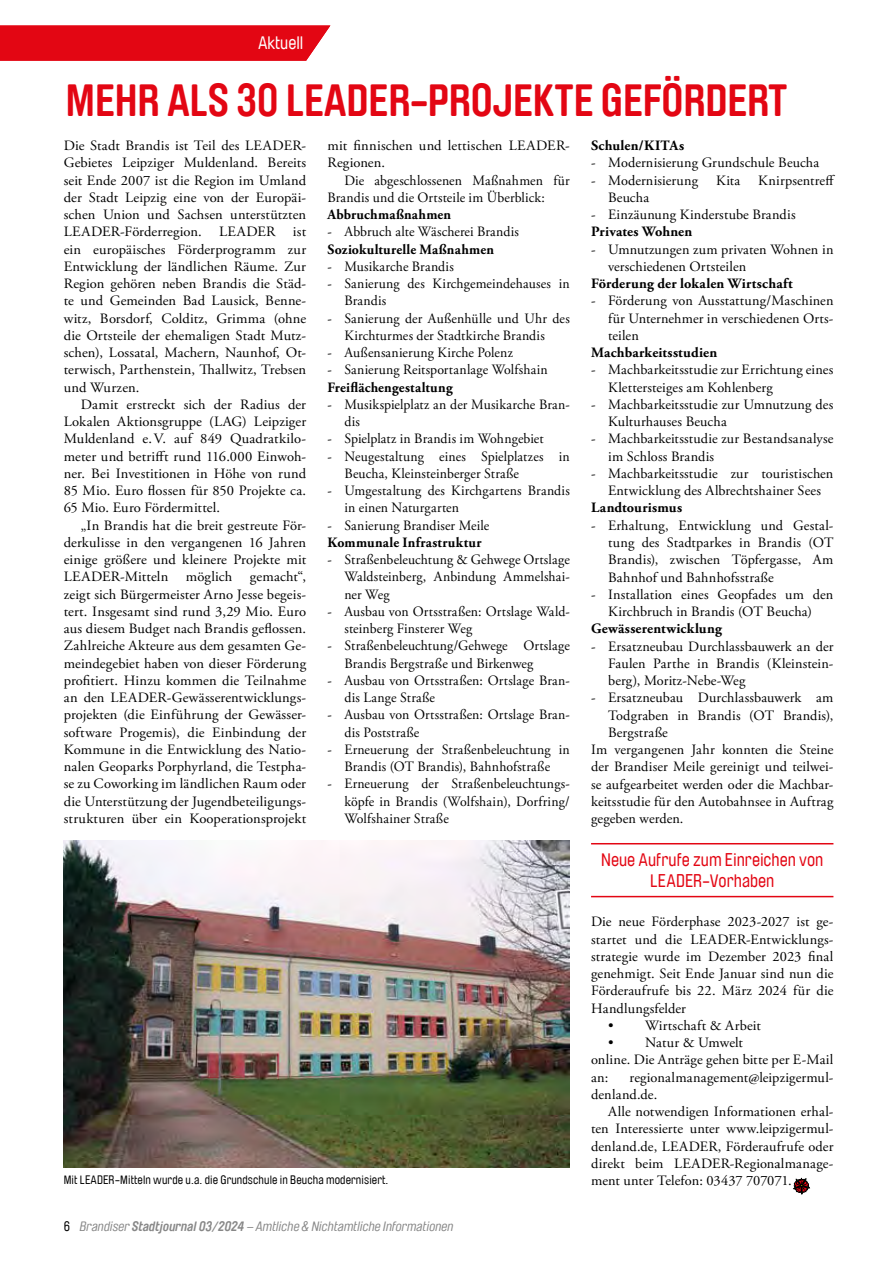
<style>
.page{position:relative;width:893px;height:1263px;background:#fff}
.page>*{position:absolute;margin:0;border:0;box-sizing:border-box;transform-origin:0 0}
.t1{font:700 45px "Brauer Neue";letter-spacing:-.005em;color:#e30613}
.t2{font:18px/21.6px "Brauer Neue";color:#e30613;text-align:center}
.t3{font:18px "Brauer Neue";color:#fff}
.t4{font:14.25px/17.2px "Adobe Garamond Pro";letter-spacing:.01em;color:#000}
.t5{font:700 14.25px "Adobe Garamond Pro";letter-spacing:.015em;color:#000}
.t6{font:italic 13.5px "Brauer Neue";color:#878787}
.t7{font:12px "Brauer Neue";letter-spacing:.01em;color:#000}
.s1{font-style:normal;color:#000}
.s2{font-weight:700}
</style>
<div class="page">
<div style="left:0;top:26px;width:330px;height:35px;background:#e30613"></div>
<hr style="left:591px;top:843px;width:242px;height:1px;background:#e30613">
<hr style="left:591px;top:896px;width:242px;height:1px;background:#e30613">
<svg style="left:793px;top:1177px;width:18px;height:18px"></svg>
<img style="left:64px;top:840px;width:506px;height:328px">
<p class="t3" style="left:258px;top:32px;width:47px">Aktuell</p>
<h1 class="t1" style="left:65px;top:74px;width:724px">MEHR ALS 30 LEADER-PROJEKTE GEFÖRDERT</h1>
<p class="t4" style="left:64px;top:137px;width:244px;text-align:justify">Die Stadt Brandis ist Teil des LEADER-Gebietes Leipziger Muldenland. Bereits seit Ende 2007 ist die Region im Umland der Stadt Leipzig eine von der Europäi&shy;schen Union und Sachsen unterstützten LEADER-Förderregion. LEADER ist ein europäisches Förderprogramm zur Entwicklung der ländlichen Räume. Zur Region gehören neben Brandis die Städ&shy;te und Gemeinden Bad Lausick, Benne&shy;witz, Borsdorf, Colditz, Grimma (ohne die Ortsteile der ehemaligen Stadt Mutz&shy;schen), Lossatal, Machern, Naunhof, Ot&shy;terwisch, Parthenstein, Thallwitz, Trebsen und Wurzen.</p>
<p class="t4" style="left:64px;top:396px;width:244px;text-align:justify;text-indent:17px">Damit erstreckt sich der Radius der Lokalen Aktionsgruppe (LAG) Leipziger Muldenland e.V. auf 849 Quadratkilo&shy;meter und betrifft rund 116.000 Einwoh&shy;ner. Bei Investitionen in Höhe von rund 85 Mio. Euro flossen für 850 Projekte ca.<br>65 Mio. Euro Fördermittel.</p>
<p class="t4" style="left:64px;top:517px;width:244px;text-align:justify;text-indent:17px">„In Brandis hat die breit gestreute För&shy;derkulisse in den vergangenen 16 Jahren einige größere und kleinere Projekte mit LEADER-Mitteln möglich gemacht“, zeigt sich Bürgermeister Arno Jesse begeis&shy;tert. Insgesamt sind rund 3,29 Mio. Euro aus diesem Budget nach Brandis geflossen.<br>Zahlreiche Akteure aus dem gesamten Ge&shy;meindegebiet haben von dieser Förderung profitiert. Hinzu kommen die Teilnahme an den LEADER-Gewässerentwicklungs&shy;projekten (die Einführung der Gewässer&shy;software Progemis), die Einbindung der Kommune in die Entwicklung des Natio&shy;nalen Geoparks Porphyrland, die Testpha&shy;se zu Coworking im ländlichen Raum oder die Unterstützung der Jugendbeteiligungs&shy;strukturen über ein Kooperationsprojekt</p>
<p class="t3" style="left:234px;top:32px;width:71px">Titelthema</p>
<p class="t4" style="left:327px;top:137px;width:244px">mit finnischen und lettischen LEADER-<br>Regionen.</p>
<p class="t4" style="left:327px;top:172px;width:244px;text-indent:17px">Die abgeschlossenen Maßnahmen für<br>Brandis und die Ortsteile im Überblick:</p>
<p class="t5" style="left:327px;top:206px;width:125px">Abbruchmaßnahmen</p>
<p class="t4" style="left:327px;top:224px;width:193px">- Abbruch alte Wäscherei Brandis</p>
<p class="t5" style="left:327px;top:241px;width:168px">Soziokulturelle Maßnahmen</p>
<p class="t4" style="left:327px;top:258px;width:128px">- Musikarche Brandis</p>
<p class="t4" style="left:344px;top:275px;width:227px;text-indent:-17px">- Sanierung des Kirchgemeindehauses in<br>Brandis</p>
<p class="t4" style="left:327px;top:310px;width:244px;text-align:center">- Sanierung der Außenhülle und Uhr des<br>Kirchturmes der Stadtkirche Brandis</p>
<p class="t4" style="left:327px;top:344px;width:187px">- Außensanierung Kirche Polenz</p>
<p class="t4" style="left:327px;top:362px;width:222px">- Sanierung Reitsportanlage Wolfshain</p>
<p class="t5" style="left:327px;top:379px;width:127px">Freiflächengestaltung</p>
<p class="t4" style="left:344px;top:396px;width:227px;text-indent:-17px">- Musikspielplatz an der Musikarche Bran&shy;dis</p>
<p class="t4" style="left:327px;top:431px;width:218px">- Spielplatz in Brandis im Wohngebiet</p>
<p class="t4" style="left:344px;top:448px;width:227px;text-indent:-17px">- Neugestaltung eines Spielplatzes in<br>Beucha, Kleinsteinberger Straße</p>
<p class="t4" style="left:344px;top:482px;width:227px;text-indent:-17px">- Umgestaltung des Kirchgartens Brandis in einen Naturgarten</p>
<p class="t4" style="left:327px;top:517px;width:163px">- Sanierung Brandiser Meile</p>
<p class="t5" style="left:327px;top:534px;width:156px">Kommunale Infrastruktur</p>
<p class="t4" style="left:344px;top:551px;width:227px;text-align:justify;text-indent:-17px">- Straßenbeleuchtung &amp; Gehwege Ortslage Waldsteinberg, Anbindung Ammelshai&shy;ner Weg</p>
<p class="t4" style="left:344px;top:603px;width:227px;text-indent:-17px">- Ausbau von Ortsstraßen: Ortslage Wald&shy;steinberg Finsterer Weg</p>
<p class="t4" style="left:344px;top:638px;width:227px;text-indent:-17px">- Straßenbeleuchtung/Gehwege Ortslage<br>Brandis Bergstraße und Birkenweg</p>
<p class="t4" style="left:344px;top:672px;width:227px;text-indent:-17px">- Ausbau von Ortsstraßen: Ortslage Bran&shy;dis Lange Straße</p>
<p class="t4" style="left:344px;top:707px;width:227px;text-indent:-17px">- Ausbau von Ortsstraßen: Ortslage Bran&shy;dis Poststraße</p>
<p class="t4" style="left:327px;top:741px;width:244px;text-align:center">- Erneuerung der Straßenbeleuchtung in<br>Brandis (OT Brandis), Bahnhofstraße</p>
<p class="t4" style="left:344px;top:776px;width:227px;text-align:justify;text-indent:-17px">- Erneuerung der Straßenbeleuchtungs&shy;köpfe in Brandis (Wolfshain), Dorfring/ Wolfshainer Straße</p>
<p class="t5" style="left:591px;top:137px;width:95px">Schulen/KITAs</p>
<p class="t4" style="left:591px;top:155px;width:230px">- Modernisierung Grundschule Beucha</p>
<p class="t4" style="left:591px;top:172px;width:109px">- Modernisierung</p>
<p class="t4" style="left:716px;top:172px;width:26px">Kita</p>
<p class="t4" style="left:758px;top:172px;width:78px">Knirpsentreff</p>
<p class="t4" style="left:608px;top:189px;width:43px">Beucha</p>
<p class="t4" style="left:591px;top:206px;width:206px">- Einzäunung Kinderstube Brandis</p>
<p class="t5" style="left:591px;top:224px;width:103px">Privates Wohnen</p>
<p class="t4" style="left:608px;top:241px;width:227px;text-indent:-17px">- Umnutzungen zum privaten Wohnen in verschiedenen Ortsteilen</p>
<p class="t5" style="left:591px;top:275px;width:203px">Förderung der lokalen Wirtschaft</p>
<p class="t4" style="left:608px;top:293px;width:227px;text-align:justify;text-indent:-17px">- Förderung von Ausstattung/Maschinen für Unternehmer in verschiedenen Orts&shy;teilen</p>
<p class="t5" style="left:591px;top:344px;width:128px">Machbarkeitsstudien</p>
<p class="t4" style="left:608px;top:362px;width:227px;text-indent:-17px">- Machbarkeitsstudie zur Errichtung eines<br>Klettersteiges am Kohlenberg</p>
<p class="t4" style="left:608px;top:396px;width:227px;text-indent:-17px">- Machbarkeitsstudie zur Umnutzung des<br>Kulturhauses Beucha</p>
<p class="t4" style="left:608px;top:431px;width:227px;text-indent:-17px">- Machbarkeitsstudie zur Bestandsanalyse im Schloss Brandis</p>
<p class="t4" style="left:591px;top:465px;width:244px;text-align:center">- Machbarkeitsstudie zur touristischen<br>Entwicklung des Albrechtshainer Sees</p>
<p class="t5" style="left:591px;top:500px;width:93px">Landtourismus</p>
<p class="t4" style="left:608px;top:517px;width:227px;text-align:justify;text-indent:-17px">- Erhaltung, Entwicklung und Gestal&shy;tung des Stadtparkes in Brandis (OT Brandis), zwischen Töpfergasse, Am Bahnhof und Bahnhofsstraße</p>
<p class="t4" style="left:591px;top:586px;width:244px;text-align:center">- Installation eines Geopfades um den<br>Kirchbruch in Brandis (OT Beucha)</p>
<p class="t5" style="left:591px;top:620px;width:132px">Gewässerentwicklung</p>
<p class="t4" style="left:608px;top:638px;width:227px;text-align:justify;text-indent:-17px">- Ersatzneubau Durchlassbauwerk an der Faulen Parthe in Brandis (Kleinstein&shy;berg), Moritz-Nebe-Weg</p>
<p class="t4" style="left:591px;top:690px;width:244px">- Ersatzneubau Durchlassbauwerk am</p>
<p class="t4" style="left:608px;top:707px;width:227px">Todgraben in Brandis (OT Brandis),</p>
<p class="t4" style="left:608px;top:724px;width:61px">Bergstraße</p>
<p class="t4" style="left:591px;top:741px;width:244px">Im vergangenen Jahr konnten die Steine</p>
<p class="t4" style="left:591px;top:759px;width:244px">der Brandiser Meile gereinigt und teilwei-</p>
<p class="t4" style="left:591px;top:776px;width:244px">se aufgearbeitet werden oder die Machbar-</p>
<p class="t4" style="left:591px;top:793px;width:244px">keitsstudie für den Autobahnsee in Auftrag</p>
<p class="t4" style="left:591px;top:810px;width:94px">gegeben werden.</p>
<p class="t2" style="left:601px;top:849px;width:224px">Neue Aufrufe zum Einreichen von<br>LEADER-Vorhaben</p>
<p class="t4" style="left:591px;top:914px;width:244px;text-align:justify">Die neue Förderphase 2023-2027 ist ge&shy;startet und die LEADER-Entwicklungs&shy;strategie wurde im Dezember 2023 final genehmigt. Seit Ende Januar sind nun die Förderaufrufe bis 22. März 2024 für die Handlungsfelder</p>
<p class="t4" style="left:608px;top:1017px;width:154px">• Wirtschaft &amp; Arbeit</p>
<p class="t4" style="left:591px;top:1034px;width:244px;text-indent:17px">• Natur &amp; Umwelt<br>online. Die Anträge gehen bitte per E-Mail an:</p>
<p class="t4" style="left:591px;top:1069px;width:244px;text-indent:39px">regionalmanagement@leipzigermul&shy;denland.de.</p>
<p class="t4" style="left:591px;top:1103px;width:244px;text-align:justify;text-indent:17px">Alle notwendigen Informationen erhal&shy;ten Interessierte unter www.leipzigermul&shy;denland.de, LEADER, Förderaufrufe oder direkt beim LEADER-Regionalmanage-</p>
<p class="t7" style="left:64px;top:1173px;width:326px">Mit LEADER-Mitteln wurde u.a. die Grundschule in Beucha modernisiert.</p>
<p class="t4" style="left:591px;top:1172px;width:202px">ment unter Telefon: 03437 707071.</p>
<p class="t6" style="left:64px;top:1219px;width:391px"><span class="s1">6</span> Brandiser <span class="s2">Stadtjournal 03/2024</span> – Amtliche &amp; Nichtamtliche Informationen</p>
</div>
